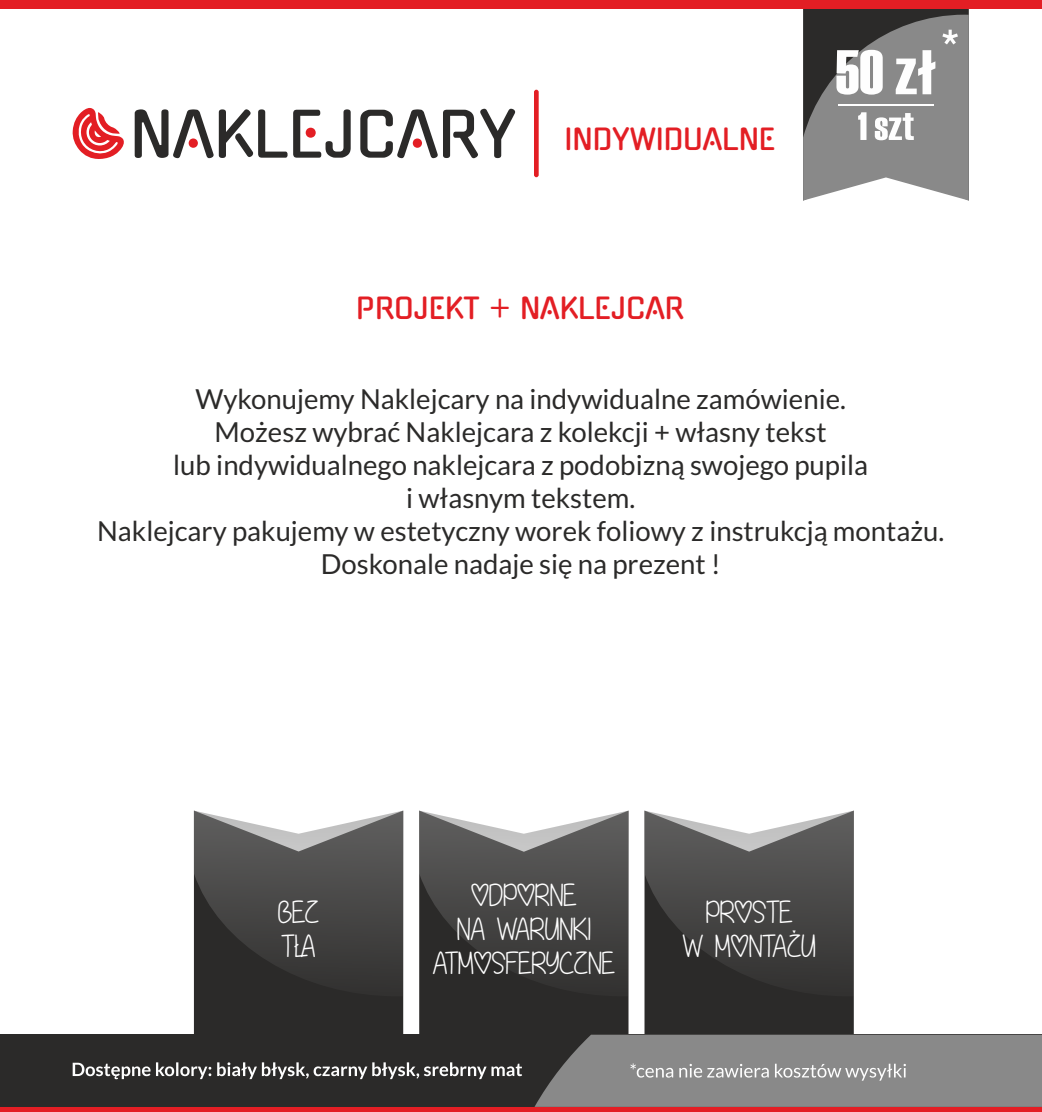
<style>
.page{position:relative;width:1042px;height:1112px;background:#fff}
.page>*{position:absolute;margin:0;border:0;box-sizing:border-box;transform-origin:0 0}
.t1{font:62.82px "Haettenschweiler";color:#fefefe}
.t2{font:28.35px "Gugi";color:#e31e24}
.t3{font:27.47px/33.1px "Lato";color:#2b2a29;text-align:center}
.t4{font:23.8px/33.8px "Loveand Sunshine";color:#fefefe;text-align:center}
</style>
<div class="page">
<div style="left:534px;top:90px;width:5px;height:87px;background:#e31e24;border-radius:2px"></div>
<svg style="left:360px;top:109px;width:155px;height:49px"></svg>
<svg style="left:72px;top:108px;width:52px;height:51px"></svg>
<svg style="left:135px;top:109px;width:216px;height:49px"></svg>
<svg style="left:803px;top:9px;width:166px;height:191px;background:#818080"></svg>
<hr style="left:838px;top:104px;width:95px;height:1px;background:#fefefe">
<div style="left:0;top:0;width:1042px;height:9px;background:#e31e24"></div>
<div style="left:644px;top:996px;width:210px;height:38px;background:#2b2a29"></div>
<svg style="left:644px;top:810px;width:210px;height:186px;background:#565655"></svg>
<div style="left:419px;top:996px;width:209px;height:38px;background:#2b2a29"></div>
<svg style="left:419px;top:810px;width:209px;height:186px;background:#555554"></svg>
<div style="left:194px;top:996px;width:209px;height:38px;background:#2b2a29"></div>
<svg style="left:194px;top:810px;width:209px;height:186px;background:#555554"></svg>
<svg style="left:0;top:1106px;width:1042px;height:5px;background:#c6282d"></svg>
<div style="left:0;top:1034px;width:1042px;height:72px;background:#2b2a29"></div>
<svg style="left:73px;top:1062px;width:449px;height:16px"></svg>
<svg style="left:535px;top:1034px;width:507px;height:72px;background:#868686"></svg>
<p class="t2" style="left:564px;top:125px;width:212px">INDYWIDUALNE</p>
<p class="t2" style="left:356px;top:295px;width:329px">PROJEKT + NAKLEJCAR</p>
<h1 class="t1" style="left:835px;top:50px;width:102px">50 zł</h1>
<p class="t3" style="left:97px;top:384px;width:848px">Wykonujemy Naklejcary na indywidualne zamówienie.<br>Możesz wybrać Naklejcara z kolekcji + własny tekst<br>lub indywidualnego naklejcara z podobizną swojego pupila<br>i własnym tekstem.<br>Naklejcary pakujemy w estetyczny worek foliowy z instrukcją montażu.<br>Doskonale nadaje się na prezent !</p>
<p class="t4" style="left:278px;top:895px;width:43px;text-align:left">BEZ<br>TŁA</p>
<p class="t4" style="left:433px;top:878px;width:183px">ODPORNE<br>NA WARUNKI<br>ATMOSFERYCZNE</p>
<p class="t4" style="left:682px;top:895px;width:135px">PROSTE<br>W MONTAŻU</p>
</div>
